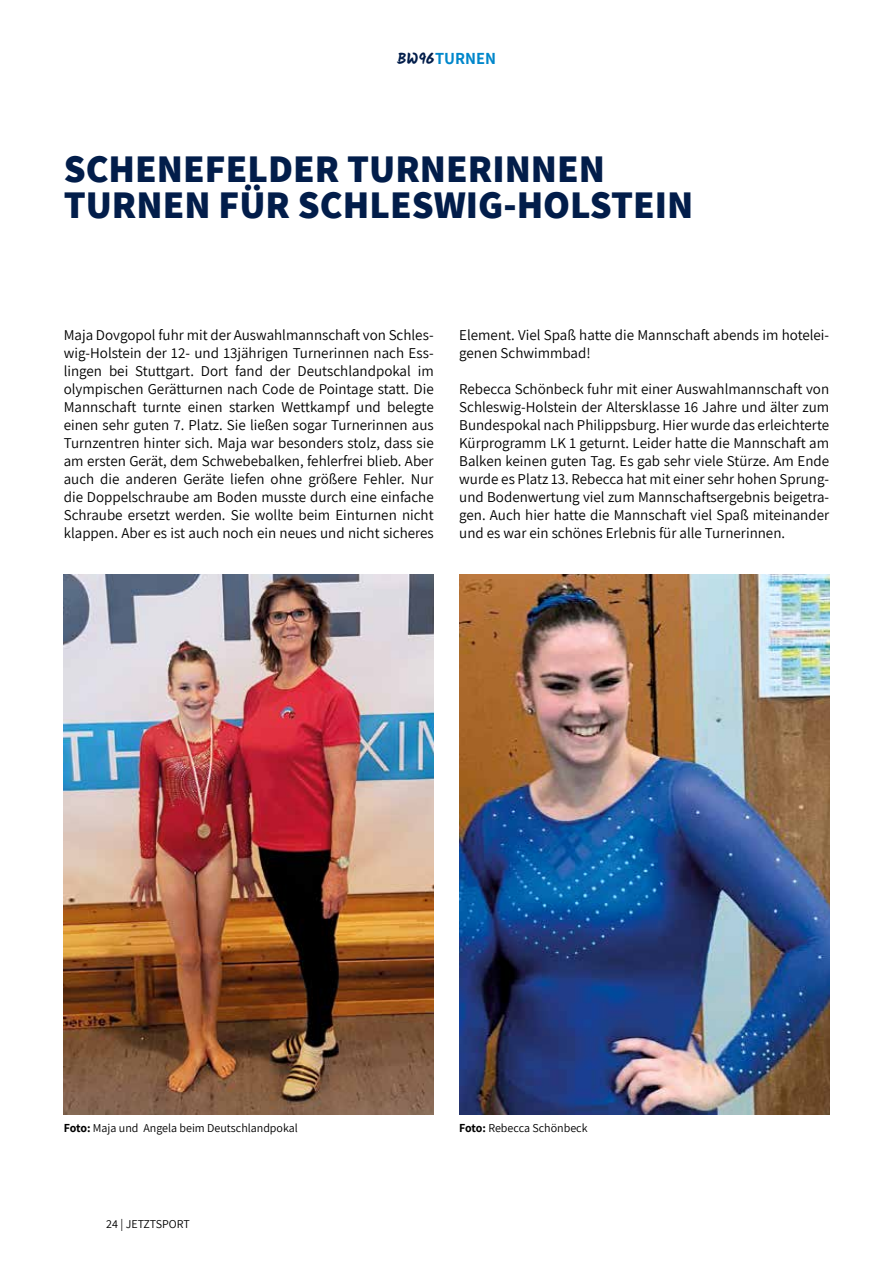
<style>
.page{position:relative;width:893px;height:1263px;background:#fff}
.page>*{position:absolute;margin:0;border:0;box-sizing:border-box;transform-origin:0 0}
.t1{font:800 39px/36px "Assistant";color:#021d4a}
.t2{font:700 16.5px "Assistant";color:#0087cb}
.t3{font:15px/18px "Assistant";color:#000;text-align:justify}
.t4{font:12px "Assistant";color:#000}
.s1{font-family:"Kalam";font-size:15.3px;color:#021d4a}
.s2{font-weight:700}
</style>
<div class="page">
<img style="left:64px;top:574px;width:370px;height:540px">
<img style="left:459px;top:574px;width:370px;height:540px">
<p class="t2" style="left:397px;top:47px;width:100px"><span class="s1">BW96</span>TURNEN</p>
<h1 class="t1" style="left:64px;top:150px;width:631px">SCHENEFELDER TURNERINNEN<br>TURNEN FÜR SCHLESWIG-HOLSTEIN</h1>
<p class="t3" style="left:64px;top:326px;width:371px">Maja Dovgopol fuhr mit der Auswahlmannschaft von Schles&shy;wig-Holstein der 12- und 13jährigen Turnerinnen nach Ess&shy;lingen bei Stuttgart. Dort fand der Deutschlandpokal im olympischen Gerätturnen nach Code de Pointage statt. Die Mannschaft turnte einen starken Wettkampf und belegte einen sehr guten 7. Platz. Sie ließen sogar Turnerinnen aus Turnzentren hinter sich. Maja war besonders stolz, dass sie am ersten Gerät, dem Schwebebalken, fehlerfrei blieb. Aber auch die anderen Geräte liefen ohne größere Fehler. Nur die Doppelschraube am Boden musste durch eine einfache Schraube ersetzt werden. Sie wollte beim Einturnen nicht klappen. Aber es ist auch noch ein neues und nicht sicheres</p>
<p class="t3" style="left:459px;top:326px;width:371px">Element. Viel Spaß hatte die Mannschaft abends im hotelei&shy;genen Schwimmbad!</p>
<p class="t3" style="left:459px;top:380px;width:371px">Rebecca Schönbeck fuhr mit einer Auswahlmannschaft von Schleswig-Holstein der Altersklasse 16 Jahre und älter zum Bundespokal nach Philippsburg. Hier wurde das erleichterte Kürprogramm LK 1 geturnt. Leider hatte die Mannschaft am Balken keinen guten Tag. Es gab sehr viele Stürze. Am Ende wurde es Platz 13. Rebecca hat mit einer sehr hohen Sprung&shy;und Bodenwertung viel zum Mannschaftsergebnis beigetra&shy;gen. Auch hier hatte die Mannschaft viel Spaß miteinander und es war ein schönes Erlebnis für alle Turnerinnen.</p>
<p class="t4" style="left:64px;top:1120px;width:236px"><span class="s2">Foto:</span> Maja und Angela beim Deutschlandpokal</p>
<p class="t4" style="left:459px;top:1120px;width:130px"><span class="s2">Foto:</span> Rebecca Schönbeck</p>
<p class="t4" style="left:106px;top:1216px;width:85px">24 | JETZTSPORT</p>
</div>
